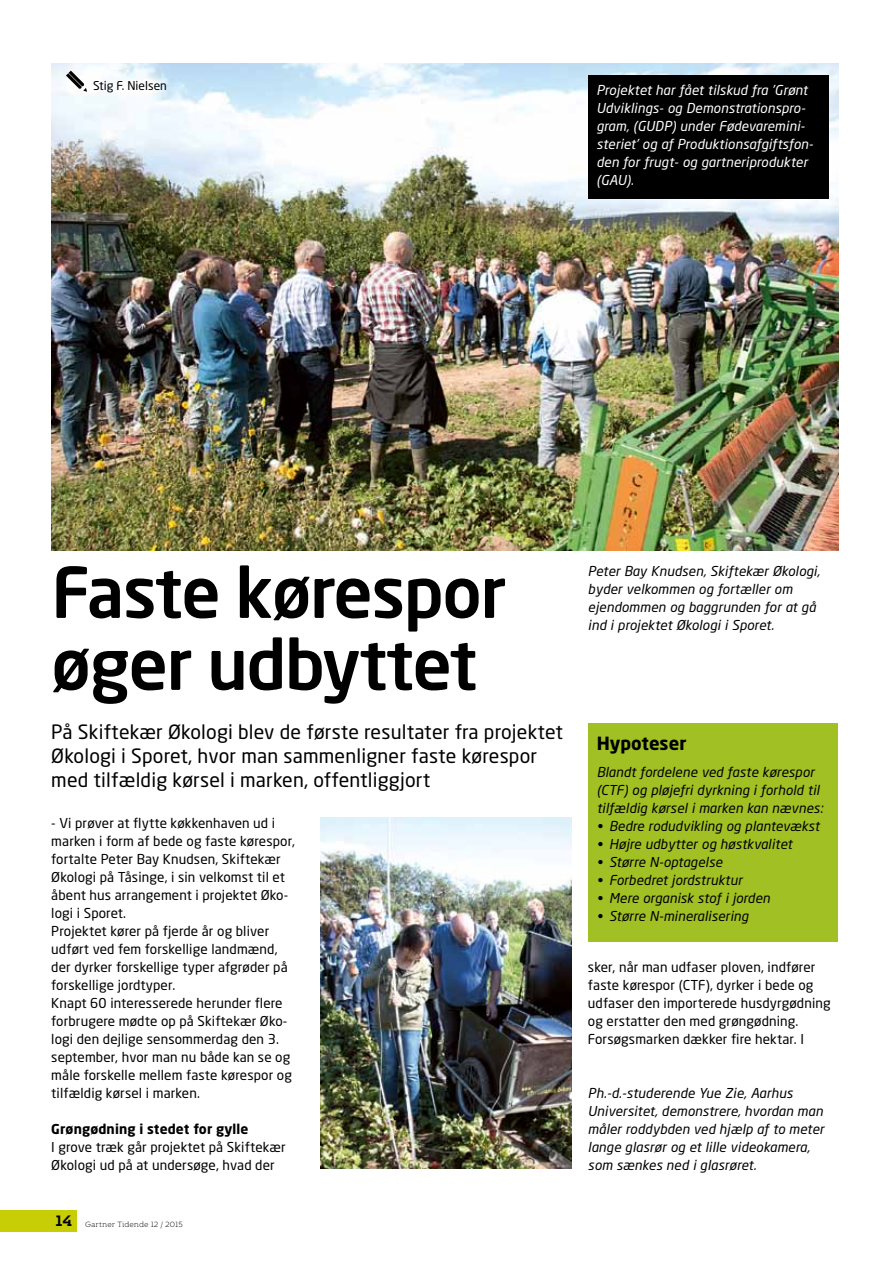
<style>
.page{position:relative;width:893px;height:1263px;background:#fff}
.page>*{position:absolute;margin:0;border:0;box-sizing:border-box;transform-origin:0 0}
.t1{font:500 69px/72px "Neo Sans";letter-spacing:-.02em;color:#000}
.t2{font:19.5px/24px "Neo Sans";letter-spacing:.01em;color:#000}
.t3{font:700 18px "Neo Sans";color:#000}
.t4{font:13.5px/18px "Neo Sans";letter-spacing:.01em;color:#000}
.t5{font:italic 13.5px/18px "Neo Sans";letter-spacing:.01em;color:#000}
.t6{font:italic 13.5px/18px "Neo Sans";letter-spacing:.01em;color:#fff}
.t7{font:700 13.5px "Neo Sans";letter-spacing:.01em;color:#000}
.t8{font:12px "Neo Sans Std";color:#000}
.t9{font:300 7.5px "Kontrapunkt Bob";color:#000}
.s1{font-weight:700;font-size:15px}
</style>
<div class="page">
<div style="left:0;top:1210px;width:77px;height:21px;background:#c7ce05"></div>
<img style="left:320px;top:817px;width:252px;height:352px">
<div style="left:588px;top:723px;width:250px;height:219px;background:#a1c024"></div>
<img style="left:52px;top:63px;width:786px;height:487px">
<svg style="left:66px;top:71px;width:21px;height:21px"></svg>
<div style="left:588px;top:76px;width:241px;height:123px;background:#000"></div>
<p class="t8" style="left:93px;top:78px;width:75px">Stig F. Nielsen</p>
<p class="t6" style="left:596px;top:80px;width:218px">Projektet har fået tilskud fra ’Grønt<br>Udviklings- og Demonstrationspro&shy;gram, (GUDP) under Fødevaremini&shy;steriet’ og af Produktionsafgiftsfon&shy;den for frugt- og gartneriprodukter (GAU).</p>
<h1 class="t1" style="left:51px;top:555px;width:457px">Faste kørespor øger udbyttet</h1>
<h2 class="t2" style="left:51px;top:719px;width:513px">På Skiftekær Økologi blev de første resultater fra projektet<br>Økologi i Sporet, hvor man sammenligner faste kørespor med tilfældig kørsel i marken, offentliggjort</h2>
<p class="t4" style="left:51px;top:814px;width:245px">- Vi prøver at flytte køkkenhaven ud i marken i form af bede og faste kørespor, fortalte Peter Bay Knudsen, Skiftekær Økologi på Tåsinge, i sin velkomst til et åbent hus arrangement i projektet Øko&shy;logi i Sporet.<br>Projektet kører på fjerde år og bliver udført ved fem forskellige landmænd, der dyrker forskellige typer afgrøder på forskellige jordtyper.<br>Knapt 60 interesserede herunder flere forbrugere mødte op på Skiftekær Øko&shy;logi den dejlige sensommerdag den 3. september, hvor man nu både kan se og måle forskelle mellem faste kørespor og tilfældig kørsel i marken.</p>
<p class="t7" style="left:51px;top:1120px;width:199px">Grøngødning i stedet for gylle</p>
<p class="t4" style="left:51px;top:1138px;width:236px">I grove træk går projektet på Skiftekær<br>Økologi ud på at undersøge, hvad der</p>
<p class="t9" style="left:56px;top:1220px;width:129px"><span class="s1">14</span> Gartner Tidende 12 / 2015</p>
<p class="t5" style="left:588px;top:562px;width:234px">Peter Bay Knudsen, Skiftekær Økologi, byder velkommen og fortæller om ejendommen og baggrunden for at gå ind i projektet Økologi i Sporet.</p>
<h3 class="t3" style="left:597px;top:732px;width:91px">Hypoteser</h3>
<p class="t5" style="left:597px;top:763px;width:228px">Blandt fordelene ved faste kørespor (CTF) og pløjefri dyrkning i forhold til tilfældig kørsel i marken kan nævnes:</p>
<p class="t5" style="left:597px;top:817px;width:224px">• Bedre rodudvikling og plantevækst</p>
<p class="t5" style="left:597px;top:835px;width:197px">• Højre udbytter og høstkvalitet</p>
<p class="t5" style="left:597px;top:853px;width:127px">• Større N-optagelse</p>
<p class="t5" style="left:597px;top:871px;width:147px">• Forbedret jordstruktur</p>
<p class="t5" style="left:597px;top:889px;width:175px">• Mere organisk stof i jorden</p>
<p class="t5" style="left:597px;top:907px;width:153px">• Større N-mineralisering</p>
<p class="t4" style="left:588px;top:958px;width:244px">sker, når man udfaser ploven, indfører faste kørespor (CTF), dyrker i bede og udfaser den importerede husdyrgødning og erstatter den med grøngødning.<br>Forsøgsmarken dækker fire hektar. I</p>
<p class="t5" style="left:588px;top:1084px;width:238px">Ph.-d.-studerende Yue Zie, Aarhus Universitet, demonstrere, hvordan man måler roddybden ved hjælp af to meter lange glasrør og et lille videokamera, som sænkes ned i glasrøret.</p>
</div>
